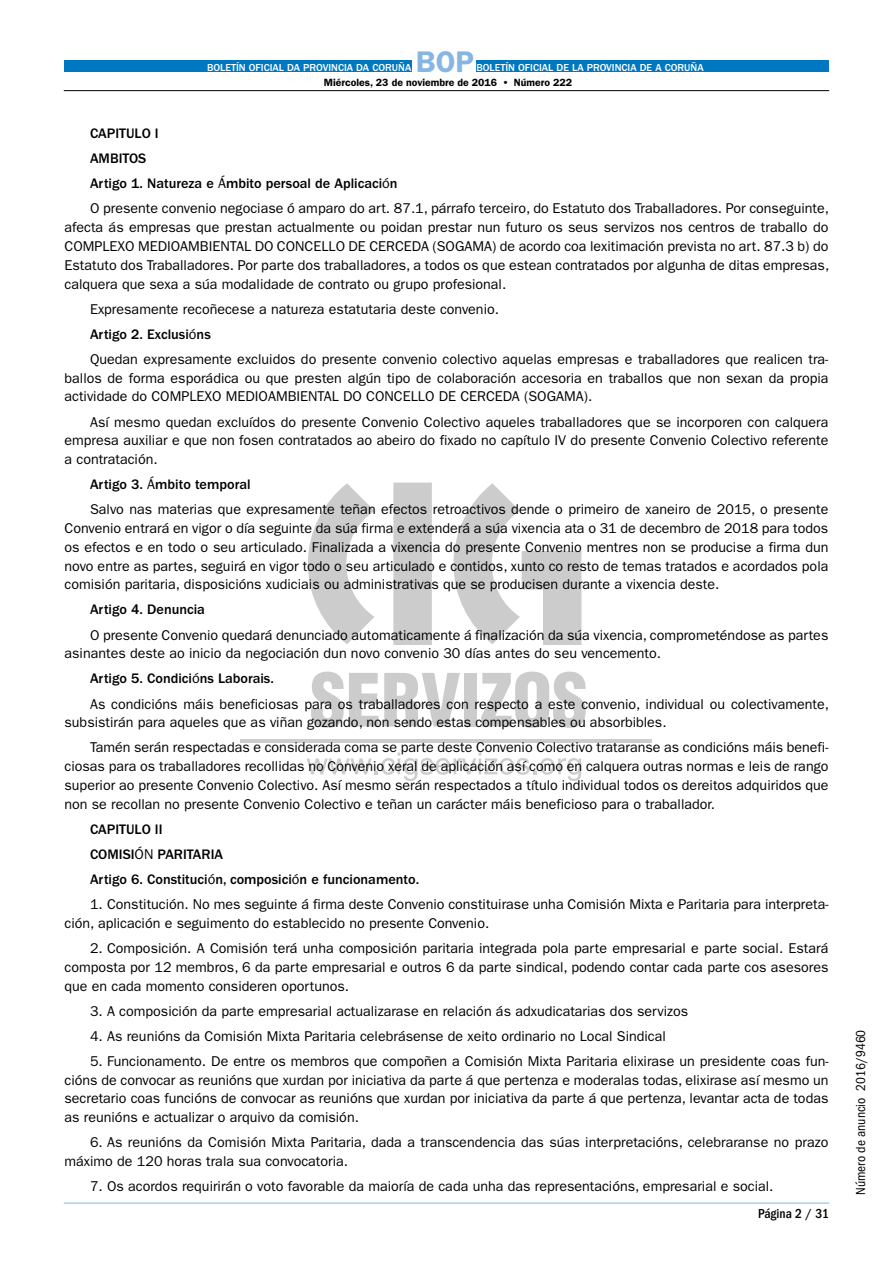
<style>
.page{position:relative;width:893px;height:1263px;background:#fff}
.page>*{position:absolute;margin:0;border:0;box-sizing:border-box;transform-origin:0 0}
.t1{font:600 30px "ITC Franklin Gothic Std";color:#88b6e3}
.t2{font:14.25px/18.8px "ITC Franklin Gothic Std";color:#000}
.t3{font:500 14.25px/25px "ITC Franklin Gothic Std";color:#000}
.t4{font:condensed 13.5px "ITC Franklin Gothic Std";color:#000}
.t5{font:500 condensed 13.5px "ITC Franklin Gothic Std";color:#000}
.t6{font:500 10.5px "ITC Franklin Gothic Std";color:#fff}
.t7{font:600 10.5px "ITC Franklin Gothic Std";color:#000}
.s1{font-weight:500}
.s2{font-weight:400}
</style>
<div class="page">
<svg style="left:308px;top:483px;width:273px;height:162px"></svg>
<hr style="left:240px;top:739px;width:411px;height:3px;background:#ccc">
<svg style="left:307px;top:752px;width:274px;height:29px"></svg>
<svg style="left:311px;top:672px;width:149px;height:56px"></svg>
<div style="left:464px;top:673px;width:13px;height:53px;background:#ccc"></div>
<svg style="left:481px;top:672px;width:105px;height:56px"></svg>
<div style="left:64px;top:60px;width:347px;height:12px;background:#0078c1"></div>
<div style="left:476px;top:60px;width:353px;height:12px;background:#0078c1"></div>
<hr style="left:64px;top:90px;width:765px;height:1px;background:#000">
<hr style="left:64px;top:1203px;width:765px;height:1px;background:#80bce0">
<p class="t6" style="left:207px;top:62px;width:206px">BOLETÍN OFICIAL DA PROVINCIA DA CORUÑA</p>
<h1 class="t1" style="left:416px;top:44px;width:60px">BOP</h1>
<p class="t6" style="left:476px;top:62px;width:229px">BOLETÍN OFICIAL DE LA PROVINCIA DE A CORUÑA</p>
<p class="t7" style="left:324px;top:76px;width:250px">Miércoles, 23 de noviembre de 2016 • Número 222</p>
<p class="t2" style="left:90px;top:121px;width:741px;line-height:25px"><span class="s1">CAPITULO I<br>AMBITOS<br>Artigo 1. Natureza e</span> Á<span class="s1">mbito persoal de Aplicaci</span>ó<span class="s1">n<br></span>O presente convenio negociase ó amparo do art. 87.1, párrafo terceiro, do Estatuto dos Traballadores. Por conseguinte,</p>
<p class="t2" style="left:65px;top:218px;width:766px;text-align:justify">afecta ás empresas que prestan actualmente ou poidan prestar nun futuro os seus servizos nos centros de traballo do COMPLEXO MEDIOAMBIENTAL DO CONCELLO DE CERCEDA (SOGAMA) de acordo coa lexitimación prevista no art. 87.3 b) do Estatuto dos Traballadores. Por parte dos traballadores, a todos os que estean contratados por algunha de ditas empresas, calquera que sexa a súa modalidade de contrato ou grupo profesional.</p>
<p class="t2" style="left:90px;top:296px;width:740px;line-height:25px">Expresamente recoñecese a natureza estatutaria deste convenio.<br><span class="s1">Artigo 2. Exclusi</span>ó<span class="s1">ns<br></span>Quedan expresamente excluidos do presente convenio colectivo aquelas empresas e traballadores que realicen tra-</p>
<p class="t2" style="left:65px;top:368px;width:765px">ballos de forma esporádica ou que presten algún tipo de colaboración accesoria en traballos que non sexan da propia actividade do COMPLEXO MEDIOAMBIENTAL DO CONCELLO DE CERCEDA (SOGAMA).</p>
<p class="t2" style="left:65px;top:412px;width:765px;text-align:justify;text-indent:26px">Así mesmo quedan excluídos do presente Convenio Colectivo aqueles traballadores que se incorporen con calquera empresa auxiliar e que non fosen contratados ao abeiro do fixado no capítulo IV do presente Convenio Colectivo referente a contratación.</p>
<p class="t2" style="left:90px;top:472px;width:740px;line-height:25px"><span class="s1">Artigo 3.</span> Á<span class="s1">mbito temporal<br></span>Salvo nas materias que expresamente teñan efectos retroactivos dende o primeiro de xaneiro de 2015, o presente</p>
<p class="t2" style="left:65px;top:519px;width:765px;text-align:justify">Convenio entrará en vigor o día seguinte da súa firma e extenderá a súa vixencia ata o 31 de decembro de 2018 para todos os efectos e en todo o seu articulado. Finalizada a vixencia do presente Convenio mentres non se producise a firma dun novo entre as partes, seguirá en vigor todo o seu articulado e contidos, xunto co resto de temas tratados e acordados pola comisión paritaria, disposicións xudiciais ou administrativas que se producisen durante a vixencia deste.</p>
<p class="t3" style="left:90px;top:597px;width:116px">Artigo 4. Denuncia</p>
<p class="t2" style="left:65px;top:625px;width:765px;text-indent:26px">O presente Convenio quedará denunciado automaticamente á finalización da súa vixencia, comprometéndose as partes asinantes deste ao inicio da negociación dun novo convenio 30 días antes do seu vencemento.</p>
<p class="t2" style="left:90px;top:666px;width:741px;line-height:25px"><span class="s1">Artigo 5. Condici</span>ó<span class="s1">ns Laborais.<br></span>As condicións máis beneficiosas para os traballadores con respecto a este convenio, individual ou colectivamente,</p>
<p class="t2" style="left:90px;top:710px;width:740px;line-height:25px;text-indent:-26px">subsistirán para aqueles que as viñan gozando, non sendo estas compensables ou absorbibles.<br>Tamén serán respectadas e considerada coma se parte deste Convenio Colectivo trataranse as condicións máis benefi-</p>
<p class="t2" style="left:65px;top:757px;width:765px;text-align:justify">ciosas para os traballadores recollidas no Convenio xeral de aplicación así como en calquera outras normas e leis de rango superior ao presente Convenio Colectivo. Así mesmo serán respectados a título individual todos os dereitos adquiridos que non se recollan no presente Convenio Colectivo e teñan un carácter máis beneficioso para o traballador.</p>
<p class="t3" style="left:90px;top:817px;width:331px">CAPITULO II<br>COMISI<span class="s2">ÓN</span> PARITARIA<br>Artigo 6. Constituci<span class="s2">ó</span>n, composici<span class="s2">ó</span>n e funcionamento.</p>
<p class="t2" style="left:65px;top:895px;width:765px;text-indent:26px">1. Constitución. No mes seguinte á firma deste Convenio constituirase unha Comisión Mixta e Paritaria para interpreta&shy;ción, aplicación e seguimento do establecido no presente Convenio.</p>
<p class="t2" style="left:65px;top:939px;width:765px;text-align:justify;text-indent:26px">2. Composición. A Comisión terá unha composición paritaria integrada pola parte empresarial e parte social. Estará composta por 12 membros, 6 da parte empresarial e outros 6 da parte sindical, podendo contar cada parte cos asesores que en cada momento consideren oportunos.</p>
<p class="t2" style="left:90px;top:1001px;width:600px">3. A composición da parte empresarial actualizarase en relación ás adxudicatarias dos servizos</p>
<p class="t2" style="left:90px;top:1027px;width:577px">4. As reunións da Comisión Mixta Paritaria celebrásense de xeito ordinario no Local Sindical</p>
<p class="t2" style="left:65px;top:1052px;width:765px;text-align:justify;text-indent:26px">5. Funcionamento. De entre os membros que compoñen a Comisión Mixta Paritaria elixirase un presidente coas fun&shy;cións de convocar as reunións que xurdan por iniciativa da parte á que pertenza e moderalas todas, elixirase así mesmo un secretario coas funcións de convocar as reunións que xurdan por iniciativa da parte á que pertenza, levantar acta de todas as reunións e actualizar o arquivo da comisión.</p>
<p class="t2" style="left:65px;top:1133px;width:765px;text-indent:26px">6. As reunións da Comisión Mixta Paritaria, dada a transcendencia das súas interpretacións, celebraranse no prazo máximo de 120 horas trala sua convocatoria.</p>
<p class="t2" style="left:90px;top:1177px;width:685px">7. Os acordos requirirán o voto favorable da maioría de cada unha das representacións, empresarial e social.</p>
<p class="t5" style="left:758px;top:1206px;width:73px">Página 2 / 31</p>
<p class="t4" style="left:853px;top:1195px;width:167px;rotate:-90deg">Número de anuncio 2016/9460</p>
</div>
